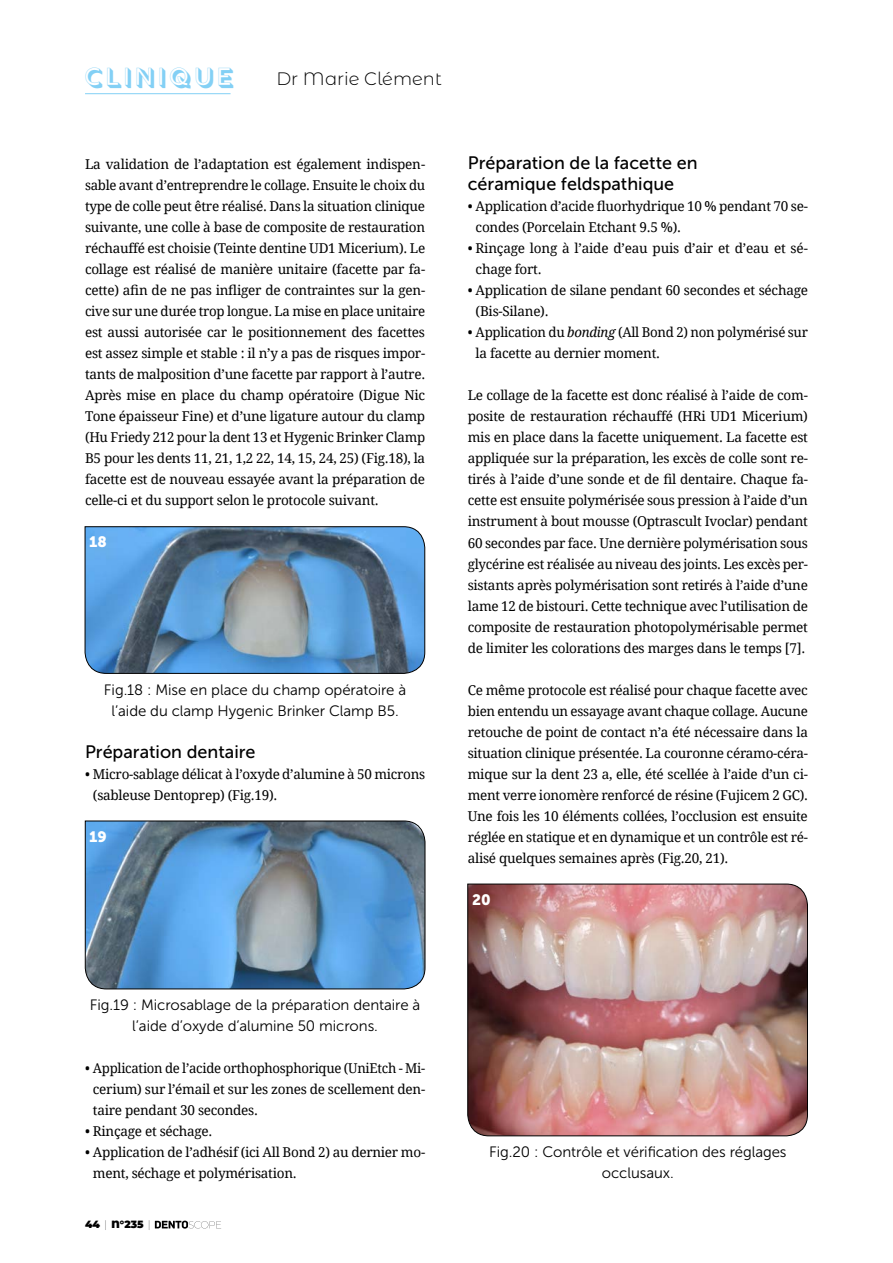
<style>
.page{position:relative;width:893px;height:1263px;background:#fff}
.page>*{position:absolute;margin:0;border:0;box-sizing:border-box;transform-origin:0 0}
.t1{font:27px "Rig Medium Fill";letter-spacing:.12em;color:#83d0f5}
.t2{font:18px/21px "Museo Sans 500";color:#000}
.t3{font:300 18px "Montserrat Alternates";color:#000}
.t4{font:15px/21px "Museo Sans 300";letter-spacing:-.005em;color:#000;text-align:center}
.t5{font:15px "Museo Sans 900";color:#fff}
.t6{font:13.5px/21px "Droid Serif";letter-spacing:-.02em;color:#000}
.t7{font:900 10.5px "Montserrat Alternates";color:#000}
.s1{font-style:italic}
.s2{font-family:"Montserrat"}
.s3{font-family:"Montserrat";font-weight:100}
</style>
<div class="page">
<svg style="left:85px;top:526px;width:340px;height:148px;background:#5f8bb3"></svg>
<svg style="left:85px;top:820px;width:340px;height:169px;background:#5f8fb9"></svg>
<img style="left:467px;top:883px;width:341px;height:253px">
<hr style="left:85px;top:93px;width:146px;height:1px;background:#83d0f5">
<svg style="left:155px;top:1220px;width:66px;height:8px"></svg>
<h1 class="t1" style="left:85px;top:62px;width:150px">CLINIQUE</h1>
<h2 class="t3" style="left:276px;top:66px;width:167px">Dr Marie Clément</h2>
<p class="t6" style="left:85px;top:153px;width:342px;text-align:justify">La validation de l’adaptation est également indispen&shy;sable avant d’entreprendre le collage. Ensuite le choix du type de colle peut être réalisé. Dans la situation clinique suivante, une colle à base de composite de restauration réchauffé est choisie (Teinte dentine UD1 Micerium). Le collage est réalisé de manière unitaire (facette par fa&shy;cette) afin de ne pas infliger de contraintes sur la gen&shy;cive sur une durée trop longue. La mise en place unitaire est aussi autorisée car le positionnement des facettes est assez simple et stable : il n’y a pas de risques impor&shy;tants de malposition d’une facette par rapport à l’autre.<br>Après mise en place du champ opératoire (Digue Nic Tone épaisseur Fine) et d’une ligature autour du clamp (Hu Friedy 212 pour la dent 13 et Hygenic Brinker Clamp B5 pour les dents 11, 21, 1,2 22, 14, 15, 24, 25) (Fig.18), la facette est de nouveau essayée avant la préparation de celle-ci et du support selon le protocole suivant.</p>
<p class="t5" style="left:89px;top:534px;width:19px">18</p>
<p class="t4" style="left:104px;top:679px;width:304px">Fig.18 : Mise en place du champ opératoire à l’aide du clamp Hygenic Brinker Clamp B5.</p>
<h2 class="t2" style="left:85px;top:741px;width:172px">Préparation dentaire</h2>
<p class="t6" style="left:93px;top:763px;width:334px;text-indent:-8px">• Micro-sablage délicat à l’oxyde d’alumine à 50 microns (sableuse Dentoprep) (Fig.19).</p>
<p class="t5" style="left:89px;top:828px;width:19px">19</p>
<h2 class="t2" style="left:468px;top:152px;width:231px">Préparation de la facette en céramique feldspathique</h2>
<p class="t6" style="left:476px;top:195px;width:334px;text-indent:-8px">• Application d’acide fluorhydrique 10 % pendant 70 se&shy;condes (Porcelain Etchant 9.5 %).</p>
<p class="t6" style="left:476px;top:237px;width:334px;text-indent:-8px">• Rinçage long à l’aide d’eau puis d’air et d’eau et sé&shy;chage fort.</p>
<p class="t6" style="left:476px;top:280px;width:334px;text-indent:-8px">• Application de silane pendant 60 secondes et séchage (Bis-Silane).</p>
<p class="t6" style="left:476px;top:322px;width:334px;text-indent:-8px">• Application du <span class="s1">bonding</span> (All Bond 2) non polymérisé sur la facette au dernier moment.</p>
<p class="t6" style="left:468px;top:385px;width:342px;text-align:justify">Le collage de la facette est donc réalisé à l’aide de com&shy;posite de restauration réchauffé (HRi UD1 Micerium) mis en place dans la facette uniquement. La facette est appliquée sur la préparation, les excès de colle sont re&shy;tirés à l’aide d’une sonde et de fil dentaire. Chaque fa&shy;cette est ensuite polymérisée sous pression à l’aide d’un instrument à bout mousse (Optrascult Ivoclar) pendant 60 secondes par face. Une dernière polymérisation sous glycérine est réalisée au niveau des joints. Les excès per&shy;sistants après polymérisation sont retirés à l’aide d’une lame 12 de bistouri. Cette technique avec l’utilisation de composite de restauration photopolymérisable permet de limiter les colorations des marges dans le temps [7].</p>
<p class="t6" style="left:468px;top:679px;width:342px;text-align:justify">Ce même protocole est réalisé pour chaque facette avec bien entendu un essayage avant chaque collage. Aucune retouche de point de contact n’a été nécessaire dans la situation clinique présentée. La couronne céramo-céra&shy;mique sur la dent 23 a, elle, été scellée à l’aide d’un ci&shy;ment verre ionomère renforcé de résine (Fujicem 2 GC).<br>Une fois les 10 éléments collées, l’occlusion est ensuite réglée en statique et en dynamique et un contrôle est ré&shy;alisé quelques semaines après (Fig.20, 21).</p>
<p class="t5" style="left:472px;top:891px;width:20px">20</p>
<p class="t4" style="left:90px;top:994px;width:332px">Fig.19 : Microsablage de la préparation dentaire à l’aide d’oxyde d’alumine 50 microns.</p>
<p class="t6" style="left:93px;top:1057px;width:334px;text-align:justify;text-indent:-8px">• Application de l’acide orthophosphorique (UniEtch - Mi&shy;cerium) sur l’émail et sur les zones de scellement den&shy;taire pendant 30 secondes.</p>
<p class="t6" style="left:85px;top:1120px;width:129px">• Rinçage et séchage.</p>
<p class="t6" style="left:93px;top:1141px;width:334px;text-indent:-8px">• Application de l’adhésif (ici All Bond 2) au dernier mo&shy;ment, séchage et polymérisation.</p>
<p class="t7" style="left:85px;top:1217px;width:67px"><span class="s2">44</span> <span class="s3">|</span> N°235 <span class="s3">|</span></p>
<p class="t4" style="left:489px;top:1141px;width:299px">Fig.20 : Contrôle et vérification des réglages occlusaux.</p>
</div>
